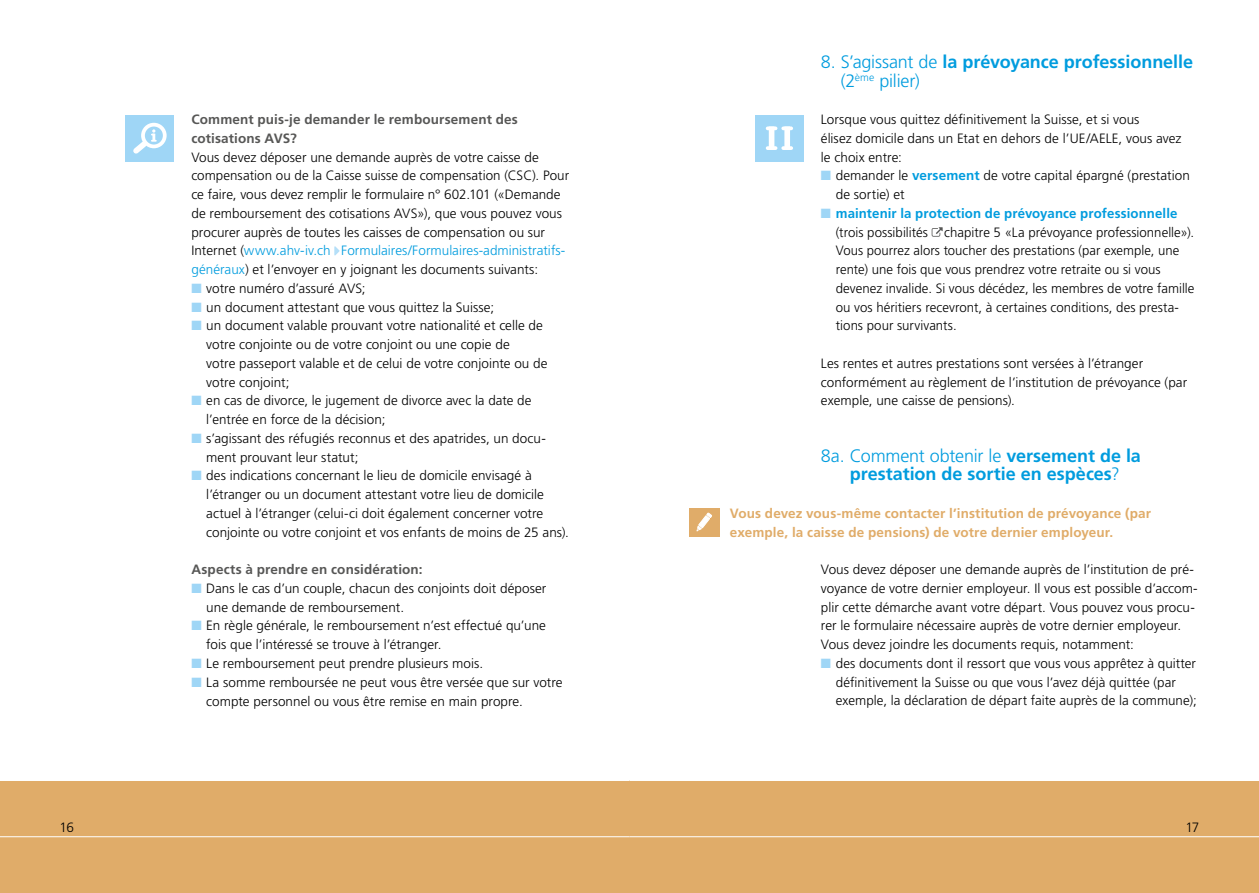
<style>
.page{position:relative;width:1259px;height:893px;background:#fff}
.page>*{position:absolute;margin:0;border:0;box-sizing:border-box;transform-origin:0 0}
.t1{font:700 18px/18.8px "Frutiger LT Std";color:#009cde}
.t2{font:300 13.5px/18.8px "Frutiger LT Std";letter-spacing:.005em;color:#000}
.t3{font:700 13.5px/18.8px "Frutiger LT Std";letter-spacing:.01em;color:#e0ac69}
.t4{font:700 13.5px/18.8px "Frutiger LT Std";letter-spacing:.01em;color:#575756}
.s1{color:#009cde}
.s2{color:#9fd6f6}
.s3{font-weight:300}
.s4{font-weight:700;color:#009cde}
</style>
<div class="page">
<div style="left:0;top:780px;width:629px;height:113px;background:#e0ac69"></div>
<div style="left:629px;top:780px;width:630px;height:113px;background:#e0ac69"></div>
<hr style="left:0;top:780px;width:629px;height:1px;background:#fff">
<hr style="left:0;top:836px;width:629px;height:1px;background:#fff">
<hr style="left:629px;top:780px;width:630px;height:1px;background:#fff">
<hr style="left:629px;top:836px;width:630px;height:1px;background:#fff">
<div style="left:755px;top:115px;width:49px;height:47px;background:#9fd6f6"></div>
<div style="left:784px;top:126px;width:6px;height:24px;background:#fff"></div>
<svg style="left:783px;top:126px;width:8px;height:4px"></svg>
<div style="left:769px;top:126px;width:5px;height:24px;background:#fff"></div>
<svg style="left:767px;top:126px;width:8px;height:4px"></svg>
<svg style="left:767px;top:146px;width:8px;height:4px"></svg>
<div style="left:125px;top:115px;width:49px;height:47px;background:#9fd6f6"></div>
<div style="left:141px;top:123px;width:26px;height:25px;border:4px solid #fff;border-radius:50%"></div>
<svg style="left:133px;top:129px;width:23px;height:25px"></svg>
<svg style="left:334px;top:246px;width:6px;height:9px"></svg>
<svg style="left:931px;top:227px;width:11px;height:10px"></svg>
<div style="left:689px;top:508px;width:30px;height:28px;background:#e0ac69"></div>
<svg style="left:696px;top:512px;width:16px;height:20px"></svg>
<p class="t4" style="left:191px;top:110px;width:328px">Comment puis-je demander le remboursement des cotisations AVS?</p>
<p class="t2" style="left:191px;top:148px;width:379px">Vous devez déposer une demande auprès de votre caisse de compensation ou de la Caisse suisse de compensation (CSC). Pour ce faire, vous devez remplir le formulaire n° 602.101 («Demande de remboursement des cotisations AVS»), que vous pouvez vous procurer auprès de toutes les caisses de compensation ou sur Internet (<span class="s1">www.ahv-iv.ch Formulaires/Formulaires-administratifs&shy;généraux</span>) et l’envoyer en y joignant les documents suivants:</p>
<p class="t2" style="left:191px;top:279px;width:176px"><span class="s2">■</span> votre numéro d’assuré AVS;</p>
<p class="t2" style="left:191px;top:298px;width:304px"><span class="s2">■</span> un document attestant que vous quittez la Suisse;</p>
<p class="t2" style="left:206px;top:317px;width:343px;text-indent:-15px"><span class="s2">■</span> un document valable prouvant votre nationalité et celle de votre conjointe ou de votre conjoint ou une copie de<br>votre passeport valable et de celui de votre conjointe ou de votre conjoint;</p>
<p class="t2" style="left:206px;top:392px;width:327px;text-indent:-15px"><span class="s2">■</span> en cas de divorce, le jugement de divorce avec la date de l’entrée en force de la décision;</p>
<p class="t2" style="left:206px;top:429px;width:341px;text-indent:-15px"><span class="s2">■</span> s’agissant des réfugiés reconnus et des apatrides, un docu&shy;ment prouvant leur statut;</p>
<p class="t2" style="left:206px;top:467px;width:364px;text-indent:-15px"><span class="s2">■</span> des indications concernant le lieu de domicile envisagé à l’étranger ou un document attestant votre lieu de domicile actuel à l’étranger (celui-ci doit également concerner votre conjointe ou votre conjoint et vos enfants de moins de 25 ans).</p>
<p class="t4" style="left:191px;top:560px;width:233px">Aspects à prendre en considération:</p>
<p class="t2" style="left:206px;top:579px;width:342px;text-indent:-15px"><span class="s2">■</span> Dans le cas d’un couple, chacun des conjoints doit déposer une demande de remboursement.</p>
<p class="t2" style="left:206px;top:617px;width:341px;text-indent:-15px"><span class="s2">■</span> En règle générale, le remboursement n’est effectué qu’une fois que l’intéressé se trouve à l’étranger.</p>
<p class="t2" style="left:191px;top:654px;width:293px"><span class="s2">■</span> Le remboursement peut prendre plusieurs mois.</p>
<p class="t2" style="left:206px;top:673px;width:358px;text-indent:-15px"><span class="s2">■</span> La somme remboursée ne peut vous être versée que sur votre compte personnel ou vous être remise en main propre.</p>
<h1 class="t1" style="left:841px;top:52px;width:354px;text-indent:-20px"><span class="s3">8. S’agissant de</span> la prévoyance professionnelle <span class="s3">(2</span><sup>ème</sup> <span class="s3">pilier)</span></h1>
<p class="t2" style="left:821px;top:110px;width:362px">Lorsque vous quittez définitivement la Suisse, et si vous<br>élisez domicile dans un Etat en dehors de l’UE/AELE, vous avez le choix entre:</p>
<p class="t2" style="left:836px;top:167px;width:356px;text-indent:-15px"><span class="s2">■</span> demander le <span class="s4">versement</span> de votre capital épargné (prestation de sortie) et</p>
<p class="t2" style="left:836px;top:204px;width:360px;text-indent:-15px"><span class="s2">■</span> <span class="s4">maintenir la protection de prévoyance professionnelle </span>(trois possibilités chapitre 5 «La prévoyance professionnelle»).<br>Vous pourrez alors toucher des prestations (par exemple, une rente) une fois que vous prendrez votre retraite ou si vous devenez invalide. Si vous décédez, les membres de votre famille ou vos héritiers recevront, à certaines conditions, des presta&shy;tions pour survivants.</p>
<p class="t2" style="left:821px;top:354px;width:368px">Les rentes et autres prestations sont versées à l’étranger conformément au règlement de l’institution de prévoyance (par exemple, une caisse de pensions).</p>
<h1 class="t1" style="left:821px;top:446px;width:321px;text-align:center"><span class="s3">8a. Comment obtenir le</span> versement de la prestation de sortie en espèces<span class="s3">?</span></h1>
<p class="t3" style="left:730px;top:504px;width:423px">Vous devez vous-même contacter l’institution de prévoyance (par exemple, la caisse de pensions) de votre dernier employeur.</p>
<p class="t2" style="left:821px;top:560px;width:378px">Vous devez déposer une demande auprès de l’institution de pré&shy;voyance de votre dernier employeur. Il vous est possible d’accom&shy;plir cette démarche avant votre départ. Vous pouvez vous procu&shy;rer le formulaire nécessaire auprès de votre dernier employeur.<br>Vous devez joindre les documents requis, notamment:</p>
<p class="t2" style="left:836px;top:654px;width:362px;text-indent:-15px"><span class="s2">■</span> des documents dont il ressort que vous vous apprêtez à quitter définitivement la Suisse ou que vous l’avez déjà quittée (par exemple, la déclaration de départ faite auprès de la commune);</p>
<p class="t2" style="left:60px;top:818px;width:16px">16</p>
<p class="t2" style="left:1185px;top:818px;width:16px">17</p>
</div>
